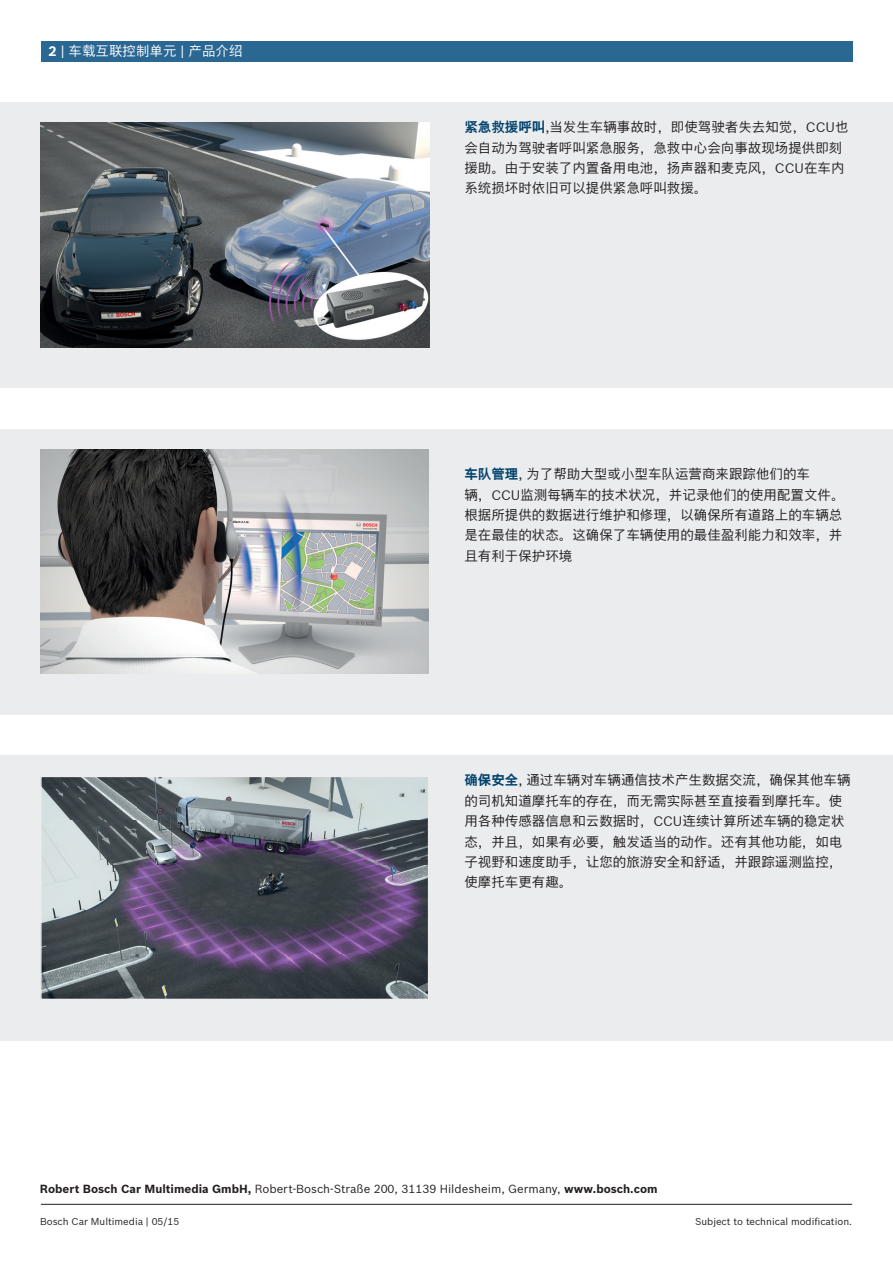
<style>
.page{position:relative;width:893px;height:1263px;background:#fff}
.page>*{position:absolute;margin:0;border:0;box-sizing:border-box;transform-origin:0 0}
.t1{font:13.5px/20.4px "Bosch Sans CHS";color:#231f20}
.t2{font:13.5px "Bosch Sans CHS";color:#fff}
.t3{font:11.55px "Bosch Sans";color:#231f20}
.t4{font:9.75px "Bosch Sans";color:#231f20}
.s1{font-family:"Bosch Sans";font-weight:700}
.s2{font-family:"Bosch Sans"}
.s3{font-weight:700;color:#02436d}
.s4{font-weight:700}
</style>
<div class="page">
<div style="left:41px;top:41px;width:811px;height:20px;background:#2a6793"></div>
<hr style="left:41px;top:1204px;width:811px;height:1px;background:#231f20">
<div style="left:0;top:102px;width:893px;height:286px;background:#ebecee"></div>
<img style="left:41px;top:122px;width:388px;height:225px">
<div style="left:0;top:429px;width:893px;height:285px;background:#ebecee"></div>
<img style="left:41px;top:449px;width:388px;height:225px">
<div style="left:0;top:755px;width:893px;height:286px;background:#ebecee"></div>
<img style="left:43px;top:779px;width:383px;height:218px">
<div style="left:40px;top:776px;width:389px;height:224px;border:2px solid #ebecee"></div>
<p class="t2" style="left:48px;top:41px;width:196px"><span class="s1">2</span> <span class="s2">|</span> 车载互联控制单元 <span class="s2">|</span> 产品介绍</p>
<p class="t1" style="left:464px;top:117px;width:386px"><span class="s3">紧急救援呼叫</span>,当发生车辆事故时，即使驾驶者失去知觉，CCU也会自动为驾驶者呼叫紧急服务，急救中心会向事故现场提供即刻援助。由于安装了内置备用电池，扬声器和麦克风，CCU在车内系统损坏时依旧可以提供紧急呼叫救援。</p>
<p class="t1" style="left:464px;top:463px;width:382px"><span class="s3">车队管理</span>, 为了帮助大型或小型车队运营商来跟踪他们的车<br>辆，CCU监测每辆车的技术状况，并记录他们的使用配置文件。根据所提供的数据进行维护和修理，以确保所有道路上的车辆总是在最佳的状态。这确保了车辆使用的最佳盈利能力和效率，并且有利于保护环境</p>
<p class="t1" style="left:464px;top:770px;width:388px"><span class="s3">确保安全</span>, 通过车辆对车辆通信技术产生数据交流，确保其他车辆的司机知道摩托车的存在，而无需实际甚至直接看到摩托车。使用各种传感器信息和云数据时，CCU连续计算所述车辆的稳定状态，并且，如果有必要，触发适当的动作。还有其他功能，如电子视野和速度助手，让您的旅游安全和舒适，并跟踪遥测监控，使摩托车更有趣。</p>
<p class="t3" style="left:40px;top:1181px;width:619px"><span class="s4">Robert Bosch Car Multimedia GmbH,</span> Robert-Bosch-Straße 200, 31139 Hildesheim, Germany, <span class="s4">www.bosch.com</span></p>
<p class="t4" style="left:40px;top:1215px;width:141px">Bosch Car Multimedia | 05/15</p>
<p class="t4" style="left:695px;top:1215px;width:159px">Subject to technical modification.</p>
</div>
